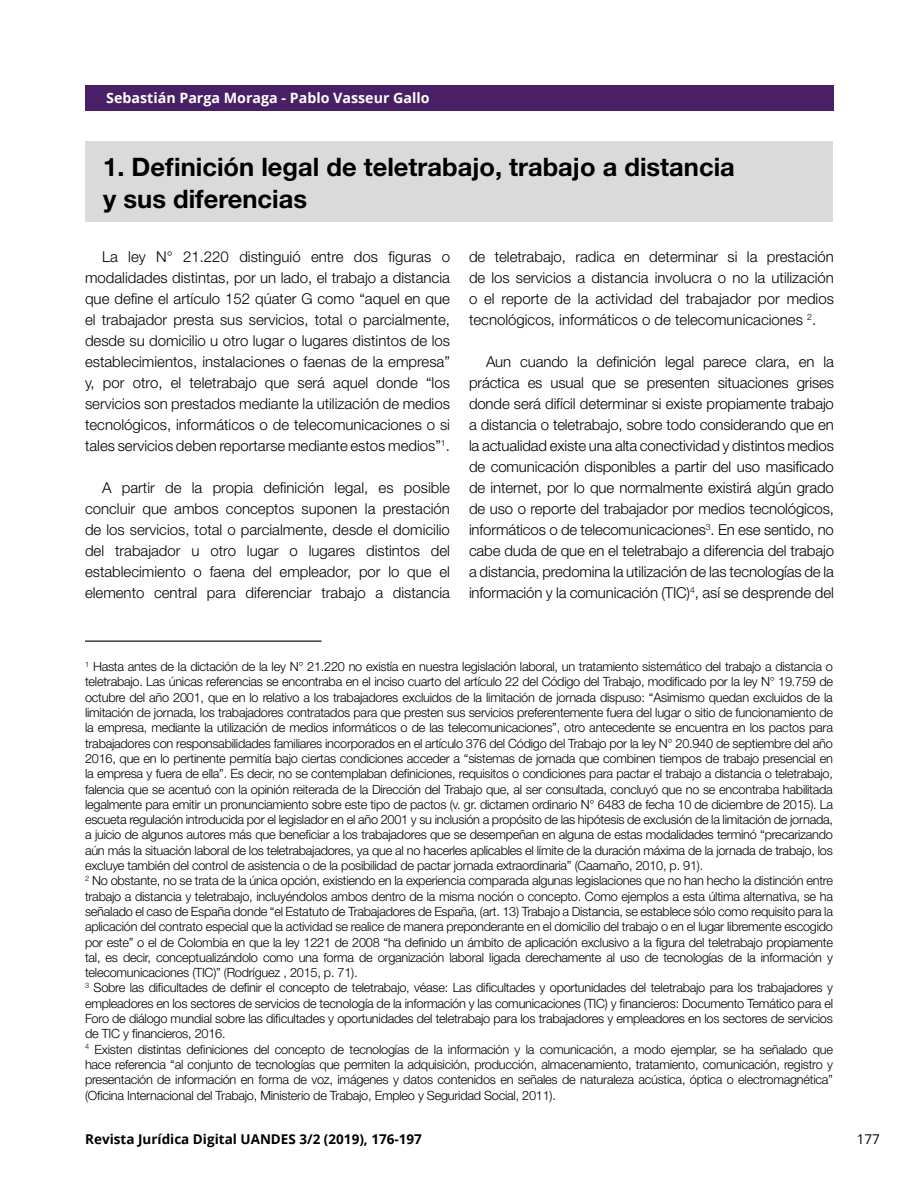
<style>
.page{position:relative;width:918px;height:1188px;background:#fff}
.page>*{position:absolute;margin:0;border:0;box-sizing:border-box;transform-origin:0 0}
.t1{font:700 25.5px/32.2px "Helvetica Neue LT Std";color:#000}
.t2{font:300 15px/21px "Helvetica Neue LT Std";color:#000;text-align:justify}
.t3{font:700 14.25px "Open Sans";color:#fff}
.t4{font:700 13.5px "Open Sans";color:#000}
.t5{font:13.5px "Open Sans";color:#000}
.t6{font:300 12.75px/15.3px "Helvetica Neue LT Std";letter-spacing:-.02em;color:#000}
</style>
<div class="page">
<div style="left:85px;top:85px;width:749px;height:26px;background:#492065"></div>
<div style="left:85px;top:142px;width:748px;height:80px;background:#dadada"></div>
<hr style="left:85px;top:641px;width:237px;height:1px;background:#000">
<p class="t3" style="left:106px;top:88px;width:325px">Sebastián Parga Moraga - Pablo Vasseur Gallo</p>
<h1 class="t1" style="left:103px;top:150px;width:633px">1. Definición legal de teletrabajo, trabajo a distancia y sus diferencias</h1>
<p class="t2" style="left:85px;top:246px;width:366px;text-indent:17px">La ley N° 21.220 distinguió entre dos figuras o modalidades distintas, por un lado, el trabajo a distancia que define el artículo 152 qúater G como “aquel en que el trabajador presta sus servicios, total o parcialmente, desde su domicilio u otro lugar o lugares distintos de los establecimientos, instalaciones o faenas de la empresa” y, por otro, el teletrabajo que será aquel donde “los servicios son prestados mediante la utilización de medios tecnológicos, informáticos o de telecomunicaciones o si tales servicios deben reportarse mediante estos medios”<sup>1</sup>.</p>
<p class="t2" style="left:85px;top:477px;width:366px;text-indent:17px">A partir de la propia definición legal, es posible concluir que ambos conceptos suponen la prestación de los servicios, total o parcialmente, desde el domicilio del trabajador u otro lugar o lugares distintos del establecimiento o faena del empleador, por lo que el elemento central para diferenciar trabajo a distancia</p>
<p class="t2" style="left:469px;top:246px;width:367px">de teletrabajo, radica en determinar si la prestación de los servicios a distancia involucra o no la utilización o el reporte de la actividad del trabajador por medios tecnológicos, informáticos o de telecomunicaciones <sup>2</sup>.</p>
<p class="t2" style="left:469px;top:351px;width:367px;text-indent:17px">Aun cuando la definición legal parece clara, en la práctica es usual que se presenten situaciones grises donde será difícil determinar si existe propiamente trabajo a distancia o teletrabajo, sobre todo considerando que en la actualidad existe una alta conectividad y distintos medios de comunicación disponibles a partir del uso masificado de internet, por lo que normalmente existirá algún grado de uso o reporte del trabajador por medios tecnológicos, informáticos o de telecomunicaciones<sup>3</sup>. En ese sentido, no cabe duda de que en el teletrabajo a diferencia del trabajo a distancia, predomina la utilización de las tecnologías de la información y la comunicación (TIC)<sup>4</sup>, así se desprende del</p>
<p class="t6" style="left:85px;top:659px;width:750px"><sup>1</sup> Hasta antes de la dictación de la ley N° 21.220 no existía en nuestra legislación laboral, un tratamiento sistemático del trabajo a distancia o teletrabajo. Las únicas referencias se encontraba en el inciso cuarto del artículo 22 del Código del Trabajo, modificado por la ley N° 19.759 de octubre del año 2001, que en lo relativo a los trabajadores excluidos de la limitación de jornada dispuso: “Asimismo quedan excluidos de la limitación de jornada, los trabajadores contratados para que presten sus servicios preferentemente fuera del lugar o sitio de funcionamiento de la empresa, mediante la utilización de medios informáticos o de las telecomunicaciones”, otro antecedente se encuentra en los pactos para trabajadores con responsabilidades familiares incorporados en el artículo 376 del Código del Trabajo por la ley N° 20.940 de septiembre del año 2016, que en lo pertinente permitía bajo ciertas condiciones acceder a “sistemas de jornada que combinen tiempos de trabajo presencial en la empresa y fuera de ella”. Es decir, no se contemplaban definiciones, requisitos o condiciones para pactar el trabajo a distancia o teletrabajo, falencia que se acentuó con la opinión reiterada de la Dirección del Trabajo que, al ser consultada, concluyó que no se encontraba habilitada legalmente para emitir un pronunciamiento sobre este tipo de pactos (v. gr. dictamen ordinario N° 6483 de fecha 10 de diciembre de 2015). La escueta regulación introducida por el legislador en el año 2001 y su inclusión a propósito de las hipótesis de exclusión de la limitación de jornada, a juicio de algunos autores más que beneficiar a los trabajadores que se desempeñan en alguna de estas modalidades terminó “precarizando aún más la situación laboral de los teletrabajadores, ya que al no hacerles aplicables el límite de la duración máxima de la jornada de trabajo, los excluye también del control de asistencia o de la posibilidad de pactar jornada extraordinaria” (Caamaño, 2010, p. 91).<br><sup>2</sup> No obstante, no se trata de la única opción, existiendo en la experiencia comparada algunas legislaciones que no han hecho la distinción entre trabajo a distancia y teletrabajo, incluyéndolos ambos dentro de la misma noción o concepto. Como ejemplos a esta última alternativa, se ha señalado el caso de España donde “el Estatuto de Trabajadores de España, (art. 13) Trabajo a Distancia, se establece sólo como requisito para la aplicación del contrato especial que la actividad se realice de manera preponderante en el domicilio del trabajo o en el lugar libremente escogido por este” o el de Colombia en que la ley 1221 de 2008 “ha definido un ámbito de aplicación exclusivo a la figura del teletrabajo propiamente tal, es decir, conceptualizándolo como una forma de organización laboral ligada derechamente al uso de tecnologías de la información y telecomunicaciones (TIC)” (Rodríguez , 2015, p. 71).<br><sup>3</sup> Sobre las dificultades de definir el concepto de teletrabajo, véase: Las dificultades y oportunidades del teletrabajo para los trabajadores y empleadores en los sectores de servicios de tecnología de la información y las comunicaciones (TIC) y financieros: Documento Temático para el Foro de diálogo mundial sobre las dificultades y oportunidades del teletrabajo para los trabajadores y empleadores en los sectores de servicios de TIC y financieros, 2016.<br><sup>4</sup> Existen distintas definiciones del concepto de tecnologías de la información y la comunicación, a modo ejemplar, se ha señalado que hace referencia “al conjunto de tecnologías que permiten la adquisición, producción, almacenamiento, tratamiento, comunicación, registro y presentación de información en forma de voz, imágenes y datos contenidos en señales de naturaleza acústica, óptica o electromagnética” (Oficina Internacional del Trabajo, Ministerio de Trabajo, Empleo y Seguridad Social, 2011).</p>
<p class="t4" style="left:85px;top:1130px;width:338px">Revista Jurídica Digital UANDES 3/2 (2019), 176-197</p>
<p class="t5" style="left:857px;top:1130px;width:25px">177</p>
</div>
